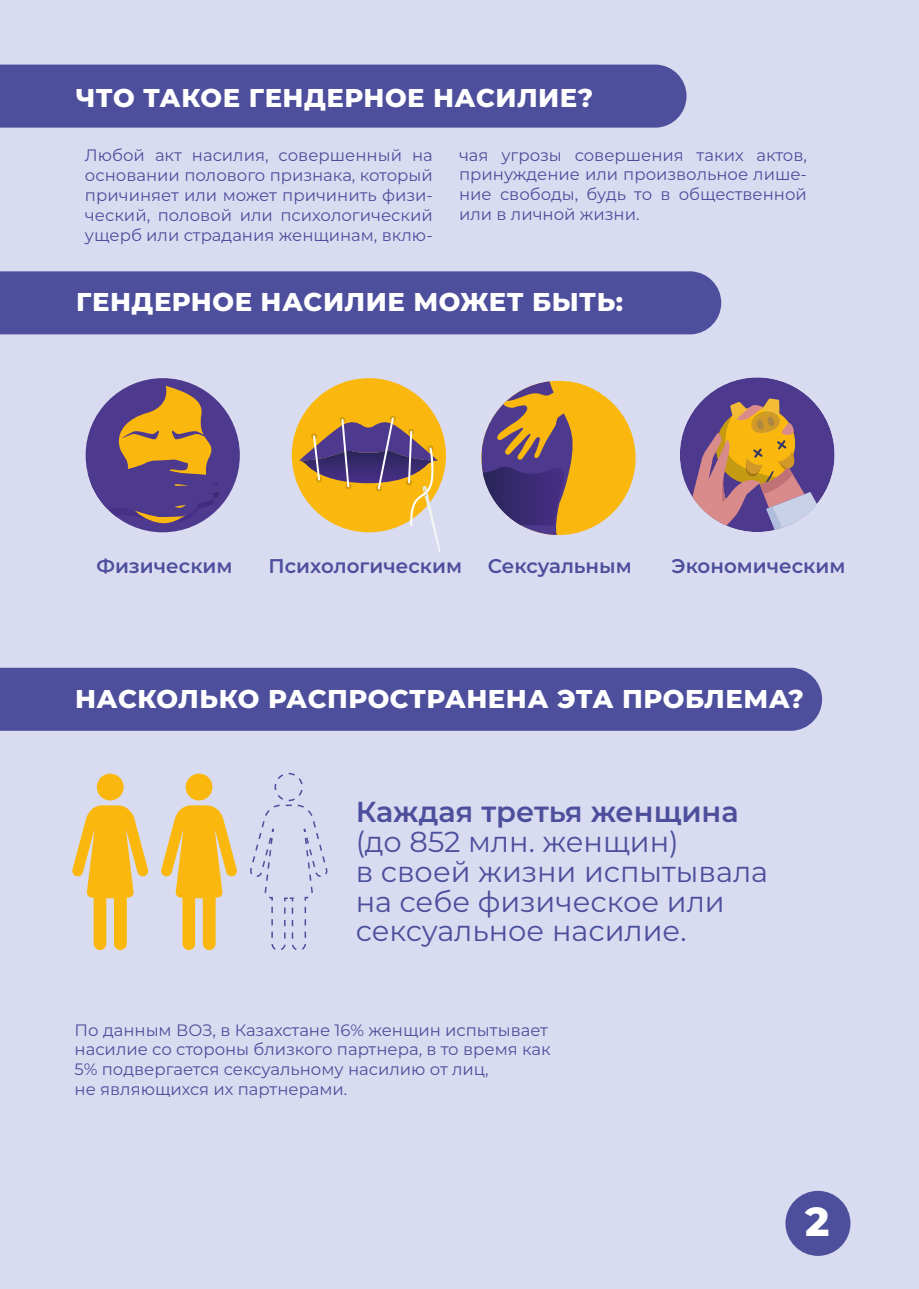
<style>
.page{position:relative;width:919px;height:1289px;background:#fff}
.page>*{position:absolute;margin:0;border:0;box-sizing:border-box;transform-origin:0 0}
.t1{font:800 40.5px "Montserrat";color:#fff}
.t2{font:28.8px/29.8px "Montserrat";color:#4d4e9c}
.t3{font:600 28.8px "Montserrat";color:#4d4e9c}
.t4{font:800 25.8px "Montserrat";letter-spacing:.02em;color:#fff}
.t5{font:600 19.8px "Montserrat";color:#4d4e9c}
.t6{font:16.5px/19.8px "Montserrat";color:#4d4e9c;text-align:justify}
</style>
<div class="page">
<div style="left:0;top:0;width:918px;height:1288px;background:#d9dcf0"></div>
<div style="left:0;top:65px;width:686px;height:63px;background:#4d4e9c"></div>
<div style="left:0;top:271px;width:721px;height:63px;background:#4d4e9c"></div>
<div style="left:0;top:667px;width:822px;height:63px;background:#4d4e9c"></div>
<div style="left:292px;top:378px;width:154px;height:154px;background:#fab80e;border-radius:77px"></div>
<svg style="left:299px;top:417px;width:141px;height:136px"></svg>
<div style="left:86px;top:378px;width:154px;height:154px;background:#4d398d;border-radius:77px"></div>
<svg style="left:86px;top:386px;width:134px;height:137px"></svg>
<div style="left:481px;top:381px;width:154px;height:154px;background:#fab80e;border-radius:77px"></div>
<svg style="left:481px;top:381px;width:114px;height:154px"></svg>
<div style="left:679px;top:377px;width:155px;height:155px;background:#4d398d;border-radius:50%"></div>
<svg style="left:682px;top:398px;width:152px;height:134px"></svg>
<svg style="left:97px;top:773px;width:27px;height:27px"></svg>
<svg style="left:72px;top:805px;width:77px;height:145px"></svg>
<div style="left:186px;top:773px;width:26px;height:27px;background:#fab80e;border-radius:13px"></div>
<svg style="left:161px;top:805px;width:76px;height:145px"></svg>
<div style="left:274px;top:773px;width:29px;height:28px;border:2px dashed #4d4e9c;border-radius:50%"></div>
<svg style="left:250px;top:804px;width:77px;height:146px"></svg>
<div style="left:785px;top:1190px;width:65px;height:65px;background:#4d4e9c;border-radius:50%"></div>
<h3 class="t4" style="left:76px;top:79px;width:519px">ЧТО ТАКОЕ ГЕНДЕРНОЕ НАСИЛИЕ?</h3>
<p class="t6" style="left:85px;top:145px;width:349px">Любой акт насилия, совершенный на основании полового признака, который причиняет или может причинить физи&shy;ческий, половой или психологический ущерб или страдания женщинам, вклю-</p>
<p class="t6" style="left:459px;top:144px;width:349px">чая угрозы совершения таких актов, принуждение или произвольное лише&shy;ние свободы, будь то в общественной или в личной жизни.</p>
<h3 class="t4" style="left:76px;top:282px;width:548px">ГЕНДЕРНОЕ НАСИЛИЕ МОЖЕТ БЫТЬ:</h3>
<p class="t5" style="left:97px;top:552px;width:137px">Физическим</p>
<p class="t5" style="left:268px;top:552px;width:195px">Психологическим</p>
<p class="t5" style="left:488px;top:552px;width:145px">Сексуальным</p>
<p class="t5" style="left:671px;top:552px;width:175px">Экономическим</p>
<h3 class="t4" style="left:75px;top:679px;width:730px">НАСКОЛЬКО РАСПРОСТРАНЕНА ЭТА ПРОБЛЕМА?</h3>
<h2 class="t3" style="left:355px;top:791px;width:384px">Каждая третья женщина</h2>
<h2 class="t2" style="left:355px;top:825px;width:414px">(до 852 млн. женщин)<br>в своей жизни испытывала на себе физическое или сексуальное насилие.</h2>
<p class="t6" style="left:75px;top:1019px;width:477px;text-align:left">По данным ВОЗ, в Казахстане 16% женщин испытывает насилие со стороны близкого партнера, в то время как 5% подвергается сексуальному насилию от лиц,<br>не являющихся их партнерами.</p>
<h1 class="t1" style="left:805px;top:1191px;width:26px">2</h1>
</div>
